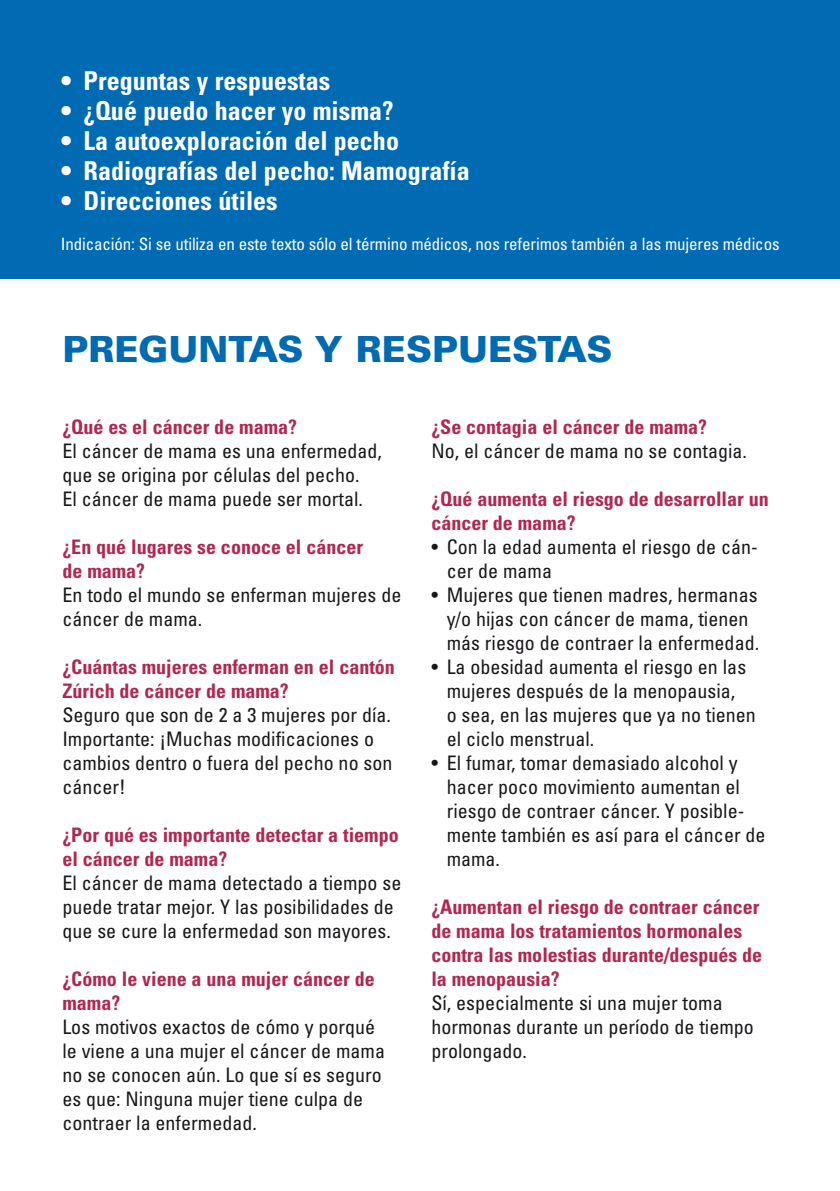
<style>
.page{position:relative;width:840px;height:1191px;background:#fff}
.page>*{position:absolute;margin:0;border:0;box-sizing:border-box;transform-origin:0 0}
.t1{font:900 36px "Univers CE";color:#006ab2}
.t2{font:700 condensed 26px "Univers LT Std";color:#fff}
.t3{font:condensed 20px/24px "Univers LT Std";color:#1a171b}
.t4{font:700 condensed 20px/24px "Univers LT Std";color:#b22750}
.t5{font:condensed 17px "Univers LT Std";letter-spacing:-.01em;color:#fff}
</style>
<div class="page">
<div style="left:0;top:0;width:839px;height:278px;background:#006ab2"></div>
<h2 class="t2" style="left:61px;top:64px;width:271px">• Preguntas y respuestas</h2>
<h2 class="t2" style="left:61px;top:94px;width:334px">• ¿Qué puedo hacer yo misma?</h2>
<h2 class="t2" style="left:61px;top:124px;width:339px">• La autoexploración del pecho</h2>
<h2 class="t2" style="left:61px;top:154px;width:410px">• Radiografías del pecho: Mamografía</h2>
<h2 class="t2" style="left:61px;top:184px;width:218px">• Direcciones útiles</h2>
<p class="t5" style="left:61px;top:233px;width:719px">Indicación: Si se utiliza en este texto sólo el término médicos, nos referimos también a las mujeres médicos</p>
<h1 class="t1" style="left:62px;top:327px;width:551px">PREGUNTAS Y RESPUESTAS</h1>
<p class="t4" style="left:62px;top:414px;width:236px">¿Qué es el cáncer de mama?</p>
<p class="t3" style="left:62px;top:438px;width:321px">El cáncer de mama es una enfermedad, que se origina por células del pecho.<br>El cáncer de mama puede ser mortal.</p>
<p class="t4" style="left:62px;top:534px;width:302px">¿En qué lugares se conoce el cáncer de mama?</p>
<p class="t3" style="left:62px;top:582px;width:340px">En todo el mundo se enferman mujeres de cáncer de mama.</p>
<p class="t4" style="left:62px;top:654px;width:334px">¿Cuántas mujeres enferman en el cantón<br>Zúrich de cáncer de mama?</p>
<p class="t3" style="left:62px;top:702px;width:331px">Seguro que son de 2 a 3 mujeres por día.<br>Importante: ¡Muchas modificaciones o cambios dentro o fuera del pecho no son cáncer!</p>
<p class="t4" style="left:62px;top:822px;width:337px">¿Por qué es importante detectar a tiempo el cáncer de mama?</p>
<p class="t3" style="left:62px;top:870px;width:340px">El cáncer de mama detectado a tiempo se puede tratar mejor. Y las posibilidades de que se cure la enfermedad son mayores.</p>
<p class="t4" style="left:62px;top:966px;width:313px">¿Cómo le viene a una mujer cáncer de mama?</p>
<p class="t3" style="left:62px;top:1014px;width:324px">Los motivos exactos de cómo y porqué le viene a una mujer el cáncer de mama no se conocen aún. Lo que sí es seguro es que: Ninguna mujer tiene culpa de contraer la enfermedad.</p>
<p class="t4" style="left:431px;top:414px;width:277px">¿Se contagia el cáncer de mama?</p>
<p class="t3" style="left:431px;top:438px;width:317px">No, el cáncer de mama no se contagia.</p>
<p class="t4" style="left:431px;top:486px;width:339px">¿Qué aumenta el riesgo de desarrollar un cáncer de mama?</p>
<p class="t3" style="left:446px;top:534px;width:312px;text-indent:-15px">• Con la edad aumenta el riesgo de cán&shy;cer de mama</p>
<p class="t3" style="left:446px;top:582px;width:314px;text-indent:-15px">• Mujeres que tienen madres, hermanas y/o hijas con cáncer de mama, tienen más riesgo de contraer la enfermedad.</p>
<p class="t3" style="left:446px;top:654px;width:310px;text-indent:-15px">• La obesidad aumenta el riesgo en las mujeres después de la menopausia,<br>o sea, en las mujeres que ya no tienen el ciclo menstrual.</p>
<p class="t3" style="left:446px;top:750px;width:320px;text-indent:-15px">• El fumar, tomar demasiado alcohol y hacer poco movimiento aumentan el riesgo de contraer cáncer. Y posible&shy;mente también es así para el cáncer de mama.</p>
<p class="t4" style="left:431px;top:894px;width:332px">¿Aumentan el riesgo de contraer cáncer de mama los tratamientos hormonales contra las molestias durante/después de la menopausia?</p>
<p class="t3" style="left:431px;top:990px;width:324px">Sí, especialmente si una mujer toma hormonas durante un período de tiempo prolongado.</p>
</div>
